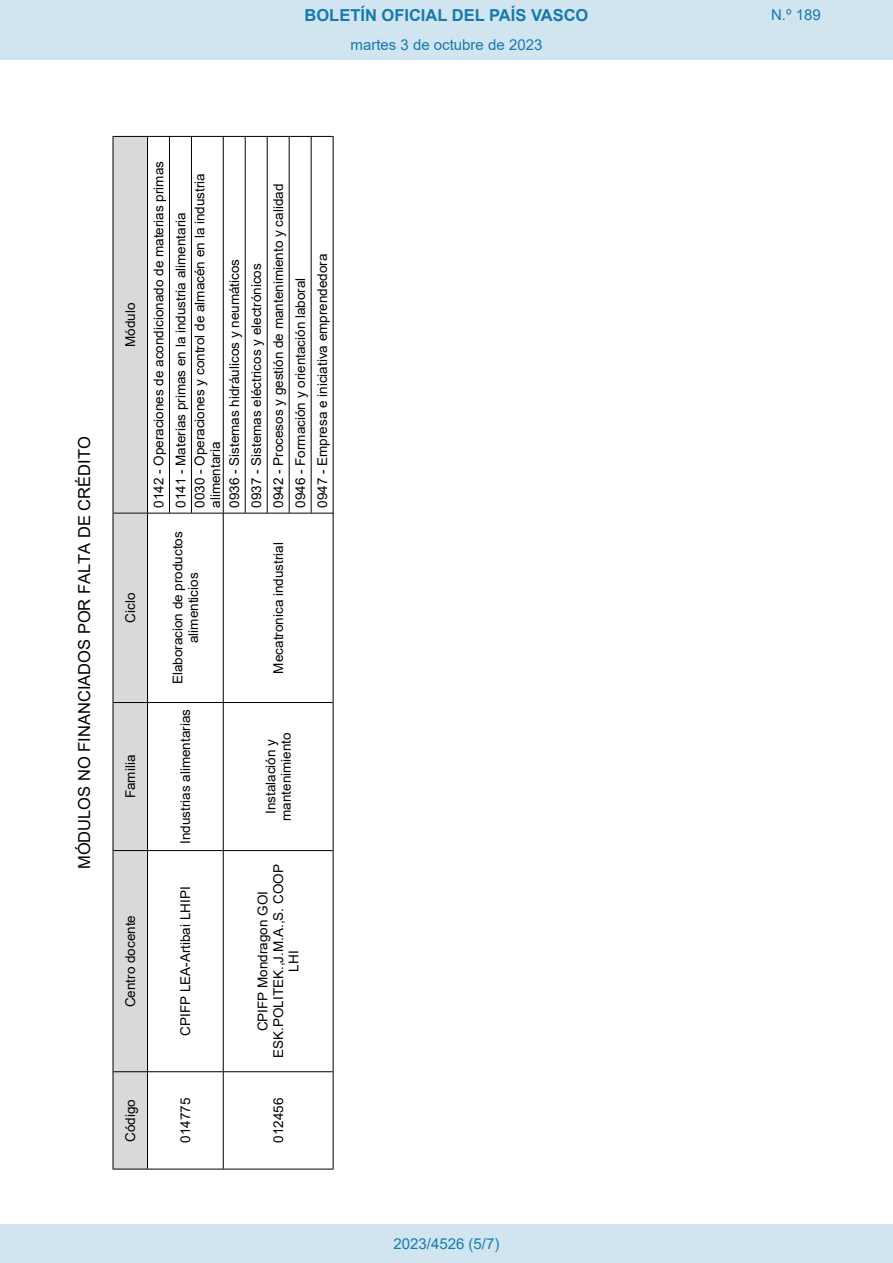
<style>
.page{position:relative;width:893px;height:1263px;background:#fff}
.page>*{position:absolute;margin:0;border:0;box-sizing:border-box;transform-origin:0 0}
.t1{font:16.5px "Arial";color:#000}
.t2{font:700 16.5px "Arial";color:#1879ad}
.Paginacion_Centro{font:15px "Arial";color:#1879ad}
.t3{font:13.5px/15.5px "Arial";color:#000}
</style>
<div class="page">
<div style="left:113px;top:1072px;width:34px;height:97px;background:#d9d9d9"></div>
<div style="left:113px;top:851px;width:34px;height:221px;background:#d9d9d9"></div>
<div style="left:113px;top:703px;width:34px;height:147px;background:#d9d9d9"></div>
<div style="left:113px;top:513px;width:34px;height:189px;background:#d9d9d9"></div>
<div style="left:113px;top:137px;width:34px;height:376px;background:#d9d9d9"></div>
<hr style="left:113px;top:1169px;width:220px;height:1px;background:#000">
<hr style="left:113px;top:1071px;width:34px;height:1px;background:#000">
<hr style="left:148px;top:1071px;width:75px;height:1px;background:#000">
<hr style="left:224px;top:1071px;width:109px;height:1px;background:#000">
<hr style="left:113px;top:850px;width:34px;height:1px;background:#000">
<hr style="left:148px;top:850px;width:75px;height:1px;background:#000">
<hr style="left:224px;top:850px;width:109px;height:1px;background:#000">
<hr style="left:113px;top:702px;width:34px;height:1px;background:#000">
<hr style="left:148px;top:702px;width:75px;height:1px;background:#000">
<hr style="left:224px;top:702px;width:109px;height:1px;background:#000">
<hr style="left:113px;top:513px;width:34px;height:1px;background:#000">
<hr style="left:148px;top:513px;width:185px;height:1px;background:#000">
<hr style="left:113px;top:136px;width:220px;height:1px;background:#000">
<hr style="left:113px;top:136px;width:1px;height:1033px;background:#000">
<hr style="left:147px;top:137px;width:1px;height:1032px;background:#000">
<hr style="left:169px;top:137px;width:1px;height:376px;background:#000">
<hr style="left:191px;top:137px;width:1px;height:376px;background:#000">
<hr style="left:223px;top:513px;width:1px;height:656px;background:#000">
<hr style="left:223px;top:137px;width:1px;height:376px;background:#000">
<hr style="left:245px;top:137px;width:1px;height:376px;background:#000">
<hr style="left:267px;top:137px;width:1px;height:376px;background:#000">
<hr style="left:289px;top:137px;width:1px;height:376px;background:#000">
<hr style="left:311px;top:137px;width:1px;height:376px;background:#000">
<hr style="left:333px;top:513px;width:1px;height:656px;background:#000">
<hr style="left:333px;top:136px;width:1px;height:377px;background:#000">
<div style="left:0;top:0;width:893px;height:60px;background:#d0e5f0"></div>
<div style="left:0;top:1225px;width:893px;height:38px;background:#d0e5f0"></div>
<p class="t2" style="left:305px;top:3px;width:285px">BOLETÍN OFICIAL DEL PAÍS VASCO</p>
<p class="Paginacion_Centro" style="left:771px;top:5px;width:51px">N.º 189</p>
<p class="Paginacion_Centro" style="left:351px;top:35px;width:193px">martes 3 de octubre de 2023</p>
<p class="t1" style="left:73px;top:869px;width:434px;rotate:-90deg">MÓDULOS NO FINANCIADOS POR FALTA DE CRÉDITO</p>
<p class="t3" style="left:116px;top:508px;width:348px;line-height:28.2px;text-indent:161px;rotate:-90deg">Módulo<br>0142 - Operaciones de acondicionado de materias primas</p>
<p class="t3" style="left:192px;top:508px;width:336px;rotate:-90deg">0030 - Operaciones y control de almacén en la industria alimentaria</p>
<p class="t3" style="left:223px;top:508px;width:326px;line-height:22px;rotate:-90deg">0936 - Sistemas hidráulicos y neumáticos<br>0937 - Sistemas eléctricos y electrónicos<br>0942 - Procesos y gestión de mantenimiento y calidad 0946 - Formación y orientación laboral</p>
<p class="t3" style="left:173px;top:508px;width:297px;rotate:-90deg">0141 - Materias primas en la industria alimentaria</p>
<p class="t3" style="left:314px;top:508px;width:256px;rotate:-90deg">0947 - Empresa e iniciativa emprendedora</p>
<p class="t3" style="left:123px;top:623px;width:32px;rotate:-90deg">Ciclo</p>
<p class="t3" style="left:170px;top:684px;width:155px;text-align:center;rotate:-90deg">Elaboracion de productos alimenticios</p>
<p class="t3" style="left:271px;top:673px;width:133px;rotate:-90deg">Mecatronica industrial</p>
<p class="t3" style="left:123px;top:798px;width:45px;rotate:-90deg">Familia</p>
<p class="t3" style="left:123px;top:1007px;width:94px;rotate:-90deg">Centro docente</p>
<p class="t3" style="left:178px;top:844px;width:137px;rotate:-90deg">Industrias alimentarias</p>
<p class="t3" style="left:178px;top:1036px;width:151px;rotate:-90deg">CPIFP LEA-Artibai LHIPI</p>
<p class="t3" style="left:263px;top:821px;width:90px;text-align:center;rotate:-90deg">Instalación y mantenimiento</p>
<p class="t3" style="left:255px;top:1058px;width:195px;text-align:center;rotate:-90deg">CPIFP Mondragon GOI<br>ESK.POLITEK.,J.M.A.,S. COOP<br>LHI</p>
<p class="t3" style="left:123px;top:1142px;width:44px;rotate:-90deg">Código</p>
<p class="t3" style="left:178px;top:1143px;width:47px;rotate:-90deg">014775</p>
<p class="t3" style="left:271px;top:1143px;width:47px;rotate:-90deg">012456</p>
<p class="Paginacion_Centro" style="left:393px;top:1234px;width:107px">2023/4526 (5/7)</p>
</div>
